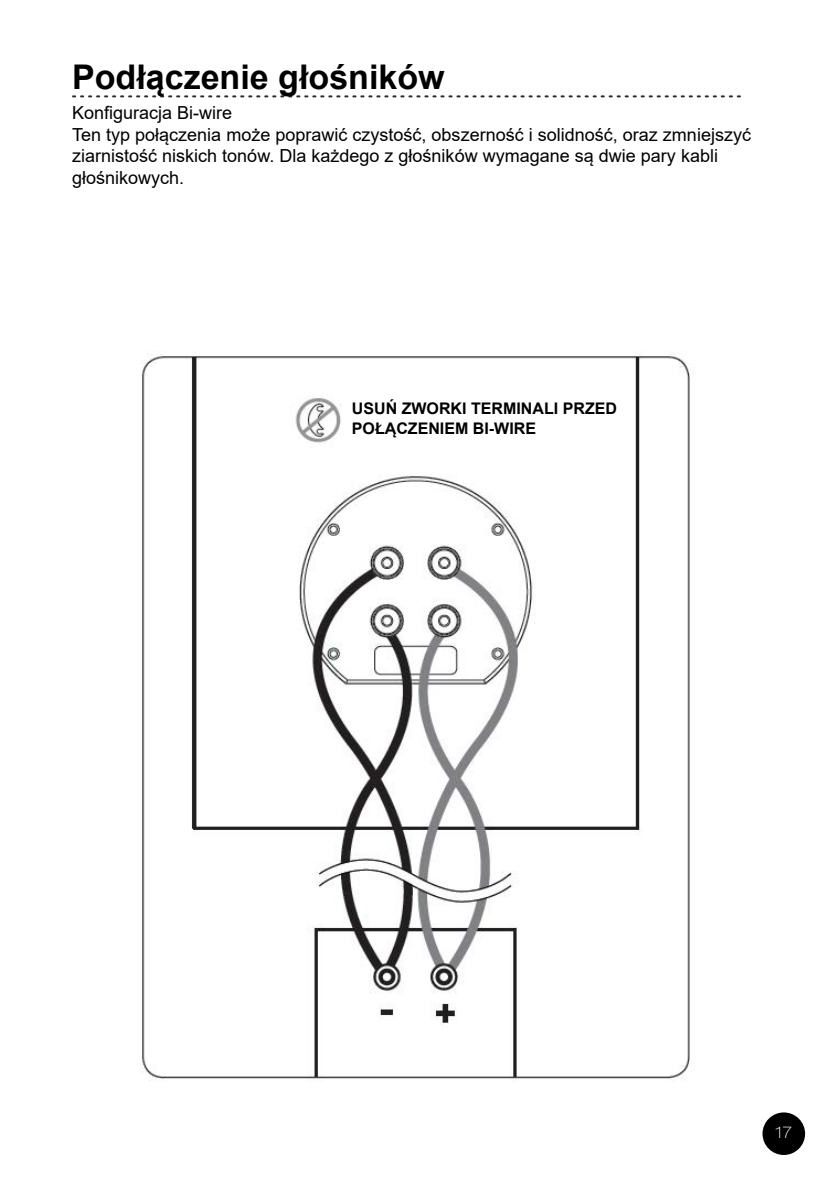
<style>
.page{position:relative;width:840px;height:1191px;background:#fff}
.page>*{position:absolute;margin:0;border:0;box-sizing:border-box;transform-origin:0 0}
.t1{font:700 34px "Arial";color:#000}
.t2{font:18px/21.6px "Arial";color:#000}
.t3{font:700 16px/19.2px "Arial";color:#000}
.t4{font:100 expanded 16px "Helvetica Neue LT Pro";color:#fff}
</style>
<div class="page">
<svg style="left:72px;top:95px;width:668px;height:2px"></svg>
<div style="left:763px;top:1113px;width:40px;height:41px;background:#000;border-radius:50%"></div>
<div style="left:762px;top:1112px;width:42px;height:43px;border:2px solid #000;border-radius:50%"></div>
<img style="left:142px;top:353px;width:551px;height:728px">
<div style="left:342px;top:386px;width:252px;height:68px;background:#fff"></div>
<h1 class="t1" style="left:72px;top:53px;width:374px">Podłączenie głośników</h1>
<p class="t2" style="left:72px;top:102px;width:680px">Konfiguracja Bi-wire<br>Ten typ połączenia może poprawić czystość, obszerność i solidność, oraz zmniejszyć ziarnistość niskich tonów. Dla każdego z głośników wymagane są dwie pary kabli głośnikowych.</p>
<p class="t3" style="left:351px;top:399px;width:266px">USUŃ ZWORKI TERMINALI PRZED<br>POŁĄCZENIEM BI-WIRE</p>
<p class="t4" style="left:775px;top:1123px;width:18px">17</p>
</div>
